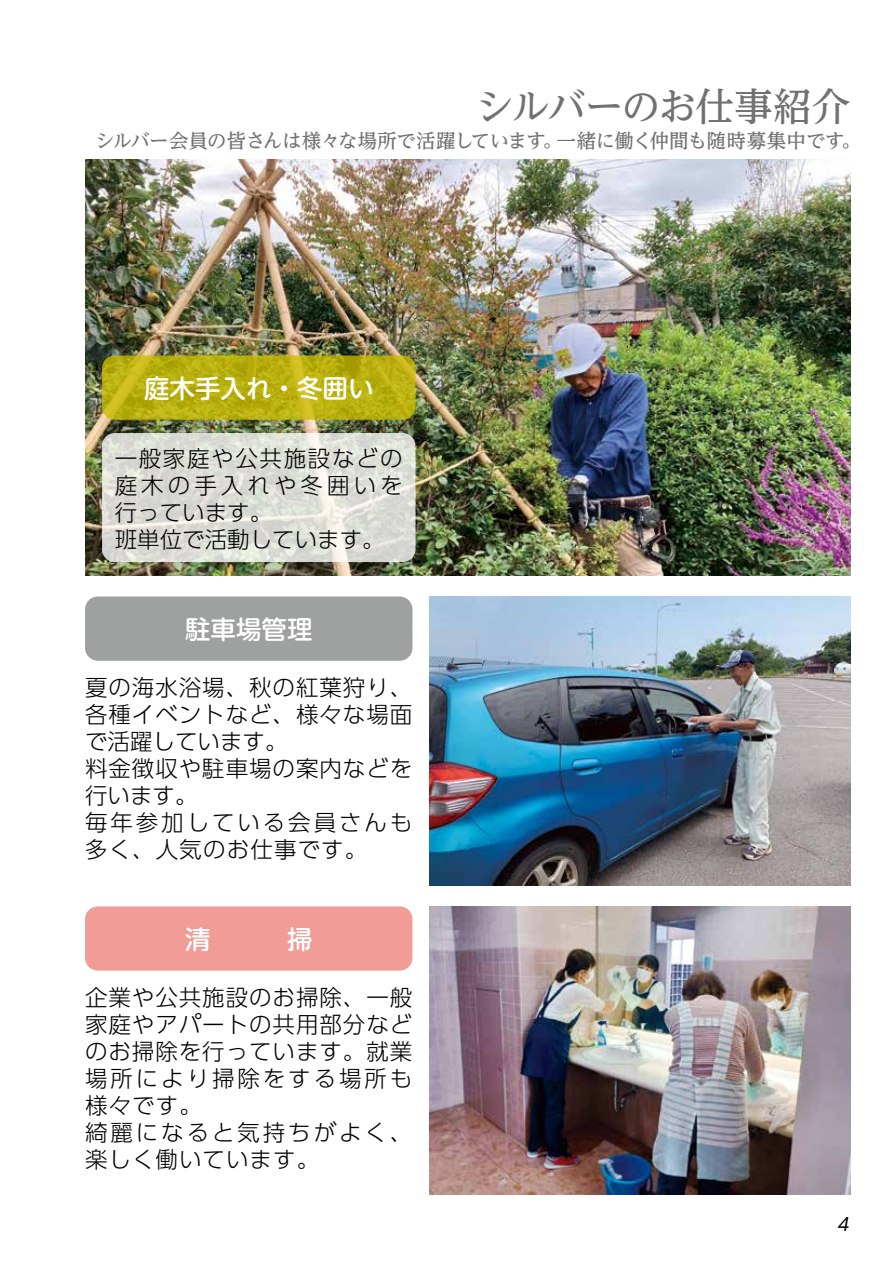
<style>
.page{position:relative;width:893px;height:1263px;background:#fff}
.page>*{position:absolute;margin:0;border:0;box-sizing:border-box;transform-origin:0 0}
.t1{font:500 38.7px "UD Reimin Pr 6";letter-spacing:-.04em;color:#727171}
.t2{font:500 25.5px "UD Shin M Go Pr 6";color:#fff}
.t3{font:300 22.5px/27px "UD Shin Go Pro";letter-spacing:.04em;color:#000}
.t4{font:300 22.5px/27px "UD Shin Go Pro";letter-spacing:.075em;color:#000}
.t5{font:500 19.5px "UD Reimin Pr 6";letter-spacing:-.025em;color:#727171}
.t6{font:italic 17.7px "UD Shin Go Pro";color:#000}
</style>
<div class="page">
<img style="left:85px;top:159px;width:765px;height:416px">
<img style="left:429px;top:596px;width:421px;height:289px">
<img style="left:429px;top:906px;width:421px;height:289px">
<div style="left:85px;top:596px;width:327px;height:65px;background:#9fa0a0;border-radius:13px"></div>
<svg style="left:102px;top:355px;width:313px;height:65px;background:#b9af11"></svg>
<svg style="left:102px;top:433px;width:313px;height:129px;background:#ddded7"></svg>
<div style="left:85px;top:906px;width:327px;height:65px;background:#f19c97;border-radius:13px"></div>
<h1 class="t1" style="left:476px;top:75px;width:376px">シルバーのお仕事紹介</h1>
<p class="t5" style="left:842px;top:125px;width:21px">。</p>
<p class="t5" style="left:556px;top:125px;width:290px">一緒に働く仲間も随時募集中です</p>
<p class="t5" style="left:95px;top:125px;width:452px">シルバー会員の皆さんは様々な場所で活躍しています</p>
<p class="t5" style="left:543px;top:125px;width:21px">。</p>
<p class="t2" style="left:144px;top:367px;width:231px">庭木手入れ・冬囲い</p>
<p class="t4" style="left:115px;top:444px;width:290px">一般家庭や公共施設などの庭木の手入れや冬囲いを行っています。<br>班単位で活動しています。</p>
<p class="t2" style="left:185px;top:608px;width:129px">駐車場管理</p>
<p class="t3" style="left:85px;top:673px;width:329px">夏の海水浴場、秋の紅葉狩り、各種イベントなど、様々な場面で活躍しています。<br>料金徴収や駐車場の案内などを行います。<br>毎年参加している会員さんも多く、人気のお仕事です。</p>
<p class="t3" style="left:85px;top:983px;width:329px">企業や公共施設のお掃除、一般家庭やアパートの共用部分などのお掃除を行っています。就業場所により掃除をする場所も様々です。<br>綺麗になると気持ちがよく、楽しく働いています。</p>
<p class="t6" style="left:837px;top:1209px;width:18px">4</p>
</div>
